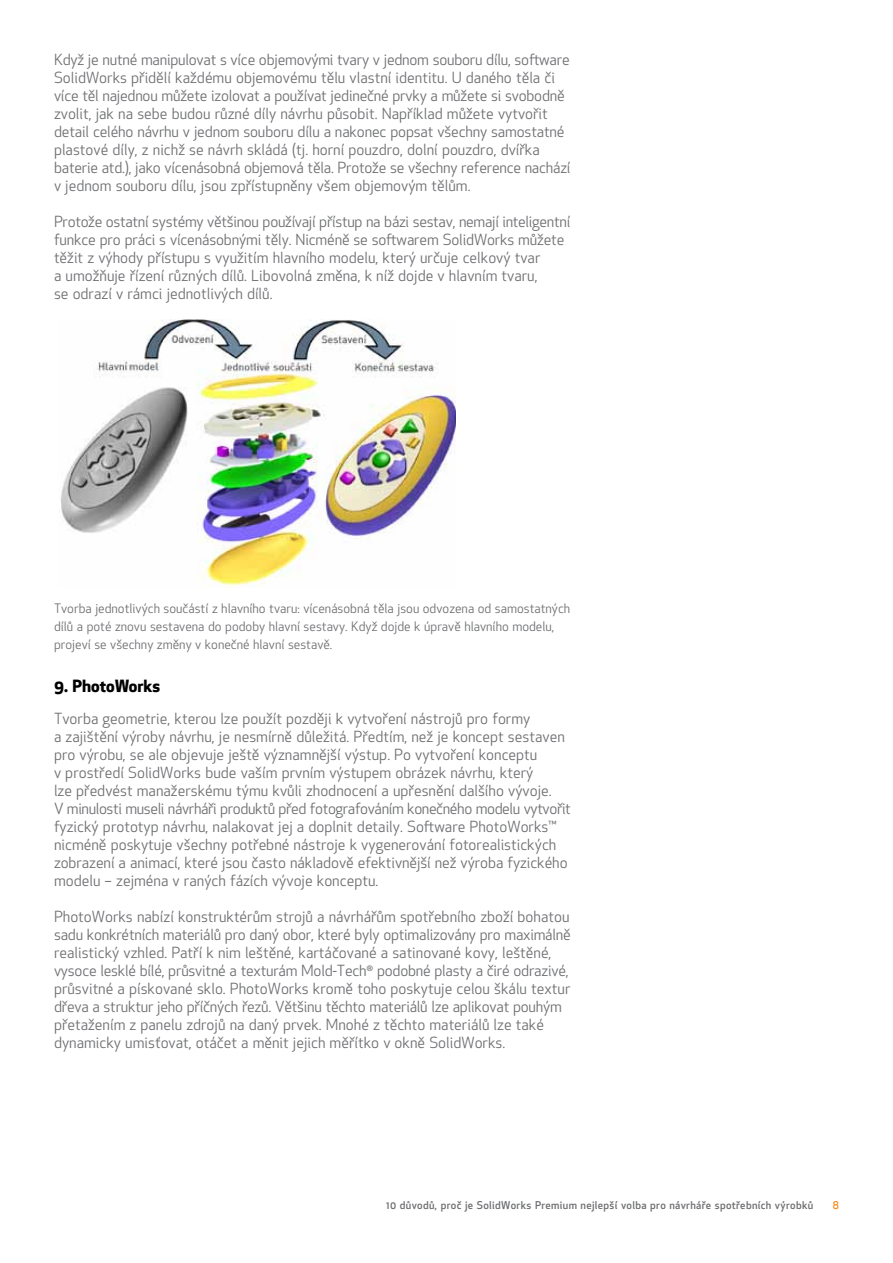
<style>
.page{position:relative;width:893px;height:1263px;background:#fff}
.page>*{position:absolute;margin:0;border:0;box-sizing:border-box;transform-origin:0 0}
.t1{font:700 16.5px "SW Apex New";color:#000}
.t2{font:15px/18px "SW Apex New";color:#6d6e71}
.t3{font:12.75px/18px "SW Apex New";color:#6d6e71}
.t4{font:500 10.5px "SW Apex New";letter-spacing:.03em;color:#6d6e71}
.t5{font:500 10.5px "SW Apex New";color:#f68b1f}
</style>
<div class="page">
<img style="left:60px;top:319px;width:395px;height:269px">
<p class="t2" style="left:54px;top:51px;width:518px">Když je nutné manipulovat s více objemovými tvary v jednom souboru dílu, software SolidWorks přidělí každému objemovému tělu vlastní identitu. U daného těla či více těl najednou můžete izolovat a používat jedinečné prvky a můžete si svobodně zvolit, jak na sebe budou různé díly návrhu působit. Například můžete vytvořit detail celého návrhu v jednom souboru dílu a nakonec popsat všechny samostatné plastové díly, z nichž se návrh skládá (tj. horní pouzdro, dolní pouzdro, dvířka baterie atd.), jako vícenásobná objemová těla. Protože se všechny reference nachází v jednom souboru dílu, jsou zpřístupněny všem objemovým tělům.</p>
<p class="t2" style="left:54px;top:213px;width:518px">Protože ostatní systémy většinou používají přístup na bázi sestav, nemají inteligentní funkce pro práci s vícenásobnými těly. Nicméně se softwarem SolidWorks můžete těžit z výhody přístupu s využitím hlavního modelu, který určuje celkový tvar<br>a umožňuje řízení různých dílů. Libovolná změna, k níž dojde v hlavním tvaru,<br>se odrazí v rámci jednotlivých dílů.</p>
<p class="t3" style="left:54px;top:599px;width:518px">Tvorba jednotlivých součástí z hlavního tvaru: vícenásobná těla jsou odvozena od samostatných dílů a poté znovu sestavena do podoby hlavní sestavy. Když dojde k úpravě hlavního modelu, projeví se všechny změny v konečné hlavní sestavě.</p>
<p class="t1" style="left:54px;top:674px;width:108px">9. PhotoWorks</p>
<p class="t2" style="left:54px;top:709px;width:518px">Tvorba geometrie, kterou lze použít později k vytvoření nástrojů pro formy<br>a zajištění výroby návrhu, je nesmírně důležitá. Předtím, než je koncept sestaven pro výrobu, se ale objevuje ještě významnější výstup. Po vytvoření konceptu<br>v prostředí SolidWorks bude vaším prvním výstupem obrázek návrhu, který<br>lze předvést manažerskému týmu kvůli zhodnocení a upřesnění dalšího vývoje.<br>V minulosti museli návrháři produktů před fotografováním konečného modelu vytvořit fyzický prototyp návrhu, nalakovat jej a doplnit detaily. Software PhotoWorks™ nicméně poskytuje všechny potřebné nástroje k vygenerování fotorealistických zobrazení a animací, které jsou často nákladově efektivnější než výroba fyzického modelu – zejména v raných fázích vývoje konceptu.</p>
<p class="t2" style="left:54px;top:907px;width:518px">PhotoWorks nabízí konstruktérům strojů a návrhářům spotřebního zboží bohatou sadu konkrétních materiálů pro daný obor, které byly optimalizovány pro maximálně realistický vzhled. Patří k nim leštěné, kartáčované a satinované kovy, leštěné, vysoce lesklé bílé, průsvitné a texturám Mold-Tech<sup>®</sup> podobné plasty a čiré odrazivé, průsvitné a pískované sklo. PhotoWorks kromě toho poskytuje celou škálu textur dřeva a struktur jeho příčných řezů. Většinu těchto materiálů lze aplikovat pouhým přetažením z panelu zdrojů na daný prvek. Mnohé z těchto materiálů lze také dynamicky umisťovat, otáčet a měnit jejich měřítko v okně SolidWorks.</p>
<p class="t4" style="left:386px;top:1198px;width:428px">10 důvodů, proč je SolidWorks Premium nejlepší volba pro návrháře spotřebních výrobků</p>
<p class="t5" style="left:833px;top:1198px;width:8px">8</p>
</div>
